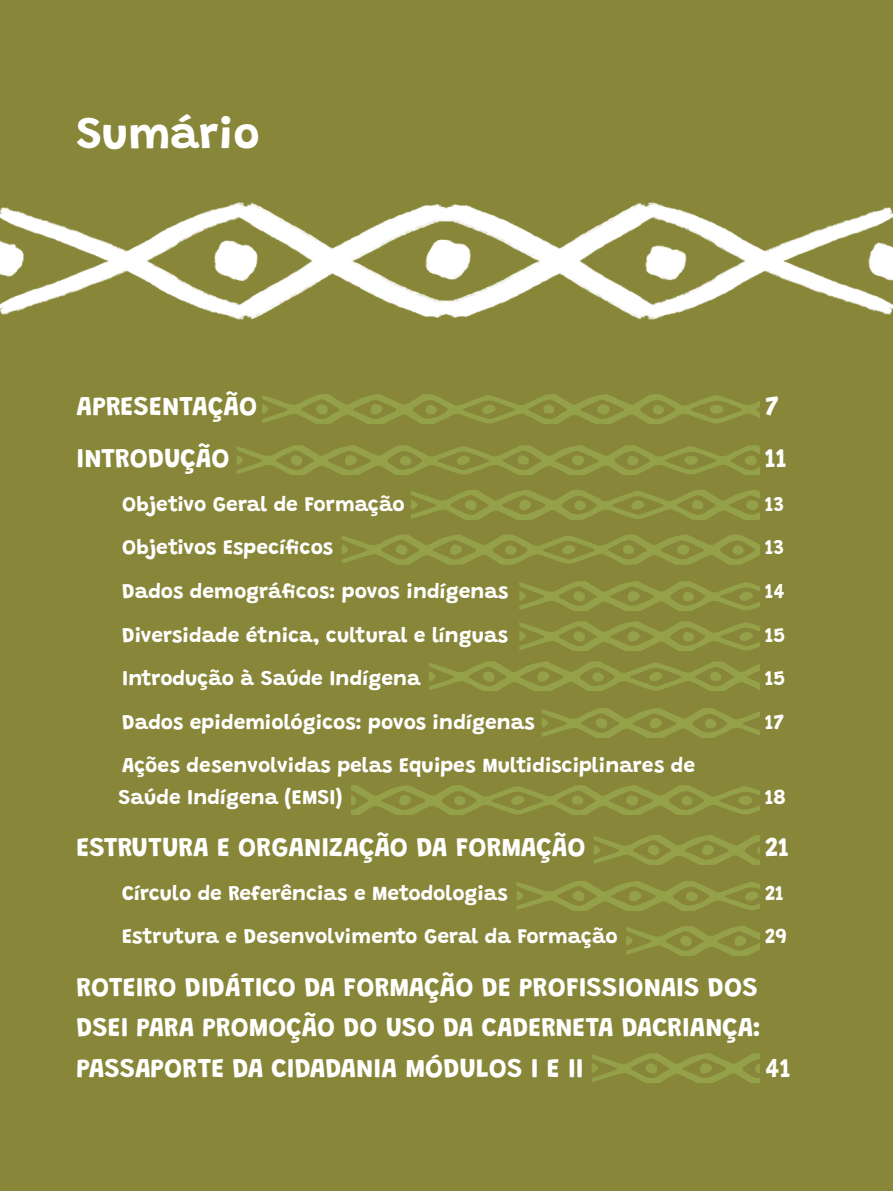
<style>
.page{position:relative;width:893px;height:1191px;background:#888639}
.page>*{position:absolute;margin:0;border:0;box-sizing:border-box;transform-origin:0 0}
.Sumário{font:700 45px "Grandstander";color:#fff}
.t1{font:700 27px/40.5px "Grandstander";color:#fff;text-align:justify}
.t2{font:700 21px/31.5px "Grandstander";color:#fff}
</style>
<div class="page">
<img style="left:0;top:202px;width:893px;height:117px">
<svg style="left:236px;top:445px;width:523px;height:30px"></svg>
<svg style="left:411px;top:490px;width:348px;height:29px"></svg>
<svg style="left:429px;top:661px;width:330px;height:30px"></svg>
<svg style="left:342px;top:534px;width:417px;height:30px"></svg>
<svg style="left:519px;top:581px;width:240px;height:29px"></svg>
<svg style="left:542px;top:708px;width:217px;height:29px"></svg>
<svg style="left:591px;top:1053px;width:168px;height:29px"></svg>
<svg style="left:517px;top:881px;width:242px;height:29px"></svg>
<svg style="left:519px;top:621px;width:240px;height:30px"></svg>
<svg style="left:594px;top:835px;width:165px;height:29px"></svg>
<svg style="left:626px;top:926px;width:133px;height:29px"></svg>
<svg style="left:262px;top:394px;width:497px;height:30px"></svg>
<svg style="left:351px;top:785px;width:408px;height:29px"></svg>
<p class="Sumário" style="left:77px;top:99px;width:185px">Sumário</p>
<p class="t1" style="left:77px;top:384px;width:182px">APRESENTAÇÃO</p>
<p class="t1" style="left:765px;top:384px;width:15px">7</p>
<p class="t1" style="left:77px;top:436px;width:155px">INTRODUÇÃO</p>
<p class="t1" style="left:765px;top:436px;width:23px">11</p>
<p class="t2" style="left:122px;top:486px;width:284px">Objetivo Geral de Formação</p>
<p class="t2" style="left:765px;top:486px;width:21px">13</p>
<p class="t2" style="left:122px;top:530px;width:212px">Objetivos Específicos</p>
<p class="t2" style="left:765px;top:530px;width:21px">13</p>
<p class="t2" style="left:122px;top:573px;width:388px">Dados demográficos: povos indígenas</p>
<p class="t2" style="left:765px;top:573px;width:22px">14</p>
<p class="t2" style="left:122px;top:617px;width:387px">Diversidade étnica, cultural e línguas</p>
<p class="t2" style="left:765px;top:617px;width:22px">15</p>
<p class="t2" style="left:122px;top:660px;width:300px">Introdução à Saúde Indígena</p>
<p class="t2" style="left:765px;top:660px;width:22px">15</p>
<p class="t2" style="left:122px;top:704px;width:414px">Dados epidemiológicos: povos indígenas</p>
<p class="t2" style="left:765px;top:704px;width:21px">17</p>
<p class="t2" style="left:119px;top:747px;width:578px">Ações desenvolvidas pelas Equipes Multidisciplinares de<br>Saúde Indígena (EMSI)</p>
<p class="t2" style="left:765px;top:779px;width:23px">18</p>
<p class="t1" style="left:77px;top:825px;width:511px">ESTRUTURA E ORGANIZAÇÃO DA FORMAÇÃO</p>
<p class="t1" style="left:765px;top:825px;width:26px">21</p>
<p class="t2" style="left:122px;top:875px;width:387px">Círculo de Referências e Metodologias</p>
<p class="t2" style="left:765px;top:875px;width:20px">21</p>
<p class="t2" style="left:122px;top:918px;width:497px">Estrutura e Desenvolvimento Geral da Formação</p>
<p class="t2" style="left:765px;top:918px;width:23px">29</p>
<p class="t1" style="left:77px;top:964px;width:686px">ROTEIRO DIDÁTICO DA FORMAÇÃO DE PROFISSIONAIS DOS DSEI PARA PROMOÇÃO DO USO DA CADERNETA DACRIANÇA:<br>PASSAPORTE DA CIDADANIA MÓDULOS I E II</p>
<p class="t1" style="left:765px;top:1045px;width:27px">41</p>
</div>
